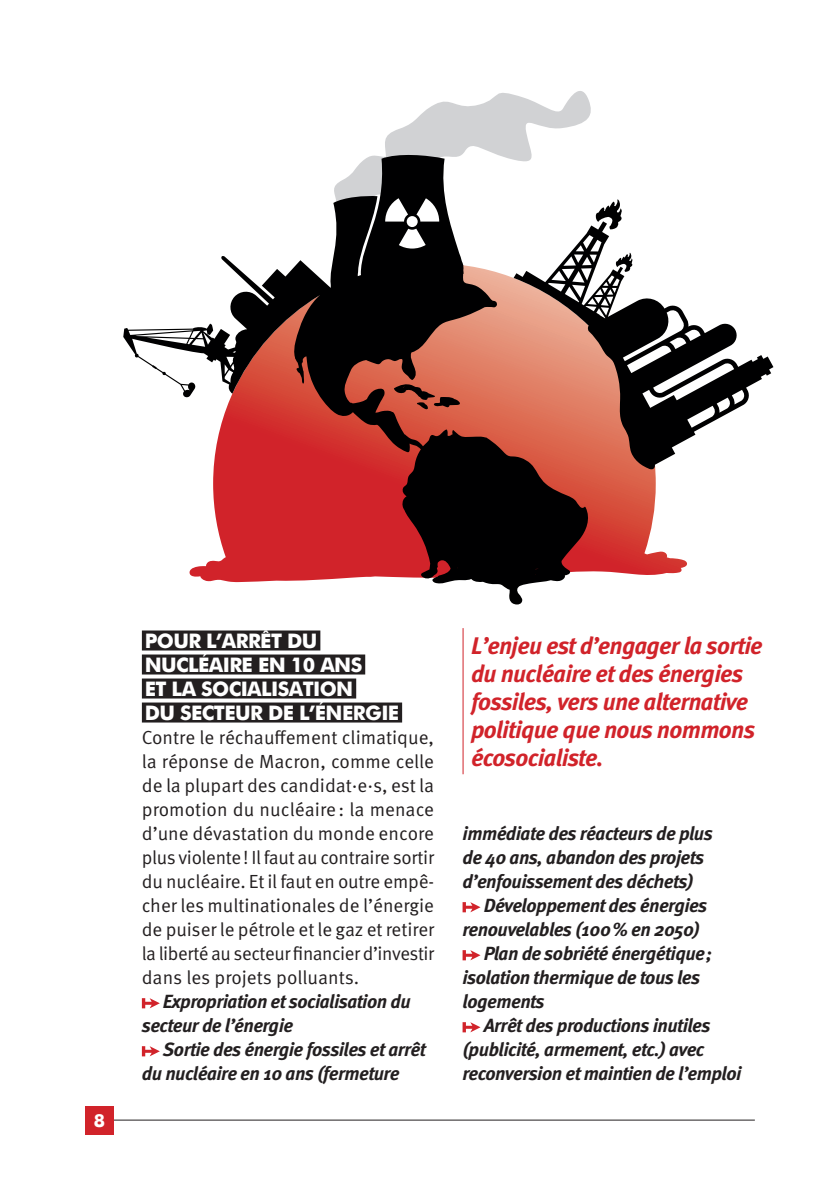
<style>
.page{position:relative;width:840px;height:1191px;background:#fff}
.page>*{position:absolute;margin:0;border:0;box-sizing:border-box;transform-origin:0 0}
.t1{font:italic 700 24px/28px "Meta Pro";letter-spacing:-.03em;color:#d1232a}
.t2{font:700 20px/24px "Futura";letter-spacing:-.03em;color:#fff}
.t3{font:italic 700 19px/24px "Meta Pro";letter-spacing:-.03em;color:#231f20}
.t4{font:19px/24px "Meta Pro";letter-spacing:-.025em;color:#231f20;text-align:justify}
.t5{font:700 18px "Futura";color:#fff}
</style>
<div class="page">
<hr style="left:85px;top:1119px;width:669px;height:1px;background:#231f20">
<div style="left:85px;top:1106px;width:28px;height:28px;background:#d1232a"></div>
<div style="left:142px;top:630px;width:178px;height:20px;background:#231f20"></div>
<div style="left:142px;top:654px;width:223px;height:20px;background:#231f20"></div>
<div style="left:142px;top:678px;width:214px;height:20px;background:#231f20"></div>
<div style="left:142px;top:702px;width:260px;height:20px;background:#231f20"></div>
<svg style="left:142px;top:998px;width:18px;height:10px"></svg>
<svg style="left:142px;top:1046px;width:18px;height:10px"></svg>
<svg style="left:462px;top:902px;width:18px;height:10px"></svg>
<svg style="left:462px;top:950px;width:18px;height:10px"></svg>
<svg style="left:462px;top:1022px;width:18px;height:10px"></svg>
<hr style="left:462px;top:628px;width:1px;height:146px;background:#d1232a">
<svg style="left:385px;top:91px;width:206px;height:62px"></svg>
<svg style="left:123px;top:153px;width:650px;height:452px"></svg>
<p class="t5" style="left:94px;top:1107px;width:13px">8</p>
<p class="t2" style="left:145px;top:627px;width:28px">POUR</p>
<p class="t2" style="left:206px;top:627px;width:30px">L’ARR</p>
<p class="t2" style="left:260px;top:627px;width:56px">ÊT DU</p>
<p class="t2" style="left:145px;top:651px;width:15px">NUCL</p>
<p class="t2" style="left:198px;top:651px;width:23px">ÉAIRE</p>
<p class="t2" style="left:258px;top:651px;width:70px">EN 10 ANS</p>
<p class="t2" style="left:145px;top:675px;width:69px">ETLASOCIALISATION<br>DU SECTEUR</p>
<p class="t2" style="left:268px;top:699px;width:71px">DE L’ÉNERGIE</p>
<p class="t4" style="left:142px;top:726px;width:294px">Contre le réchauffement climatique, la réponse de Macron, comme celle de la plupart des candidat·e·s, est la promotion du nucléaire: la menace d’une dévastation du monde encore plus violente! Il faut au contraire sortir du nucléaire. Et il faut en outre empê&shy;cher les multinationales de l’énergie de puiser le pétrole et le gaz et retirer la liberté au secteur financier d’investir dans les projets polluants.</p>
<p class="t3" style="left:142px;top:990px;width:270px;text-indent:21px">Expropriation et socialisation du secteur de l’énergie</p>
<p class="t3" style="left:142px;top:1038px;width:285px;text-indent:21px">Sortie des énergie fossiles et arrêt du nucléaire en 10 ans (fermeture</p>
<p class="t1" style="left:471px;top:632px;width:293px">L’enjeu est d’engager la sortie du nucléaire et des énergies fossiles, vers une alternative politique que nous nommons écosocialiste.</p>
<p class="t3" style="left:462px;top:822px;width:252px">immédiate des réacteurs de plus de 40 ans, abandon des projets d’enfouissement des déchets)</p>
<p class="t3" style="left:483px;top:894px;width:225px">Développement des énergies</p>
<p class="t3" style="left:462px;top:918px;width:239px">renouvelables (100% en 2050)</p>
<p class="t3" style="left:483px;top:942px;width:230px">Plan de sobriété énergétique;</p>
<p class="t3" style="left:462px;top:966px;width:239px">isolation thermique de tous les</p>
<p class="t3" style="left:462px;top:990px;width:84px">logements</p>
<p class="t3" style="left:483px;top:1014px;width:228px">Arrêt des productions inutiles</p>
<p class="t3" style="left:462px;top:1038px;width:243px">(publicité, armement, etc.) avec</p>
<p class="t3" style="left:462px;top:1062px;width:280px">reconversion et maintien de l’emploi</p>
</div>
